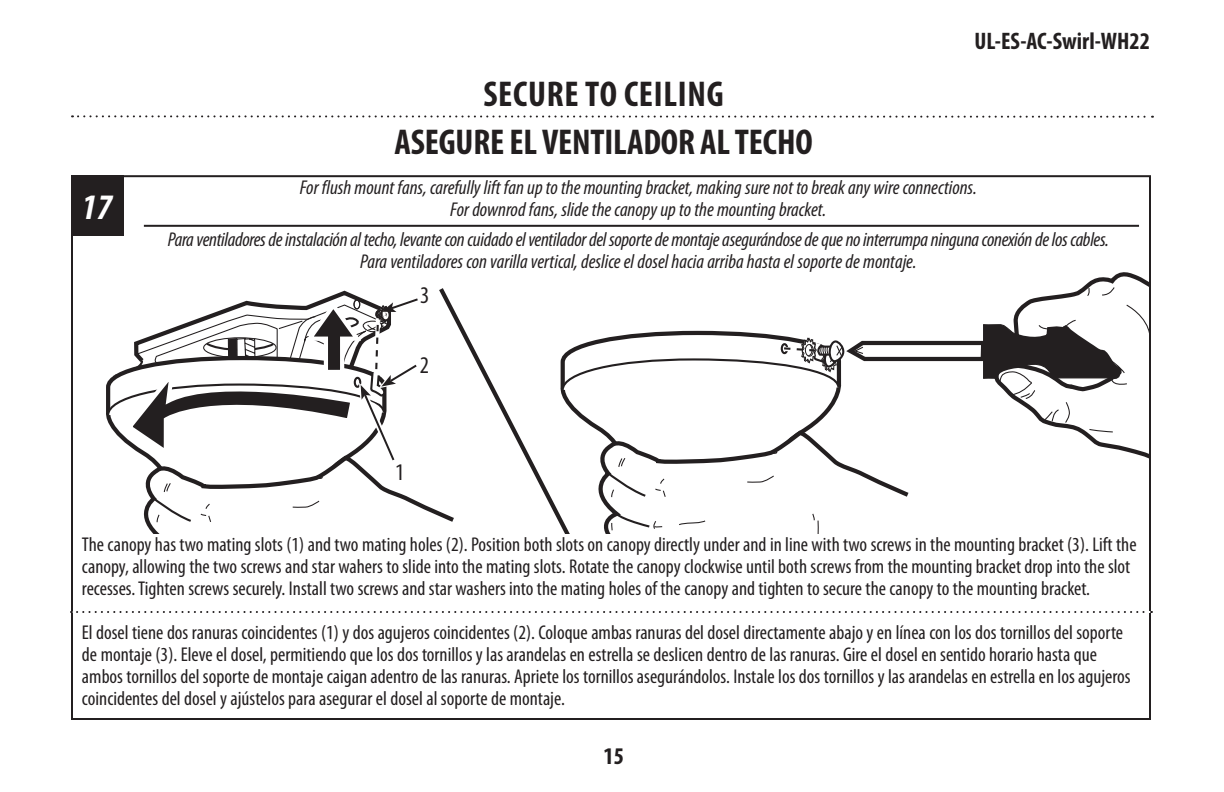
<style>
.page{position:relative;width:1224px;height:792px;background:#fff}
.page>*{position:absolute;margin:0;border:0;box-sizing:border-box;transform-origin:0 0}
.t1{font:700 condensed 36px/48px "Myriad Pro";letter-spacing:-.005em;color:#231f20;text-align:center}
.t2{font:italic 700 condensed 36px "Myriad Pro";color:#fff}
.t3{font:700 condensed 24px "Myriad Pro";color:#231f20}
.t4{font:condensed 24px "Myriad Pro";color:#231f20}
.t5{font:condensed 20px/22px "Myriad Pro";color:#231f20}
.t6{font:italic condensed 20px/22px "Myriad Pro";color:#231f20;text-align:center}
</style>
<div class="page">
<svg style="left:72px;top:115px;width:1081px;height:3px"></svg>
<svg style="left:435px;top:288px;width:126px;height:238px"></svg>
<svg style="left:561px;top:272px;width:587px;height:262px"></svg>
<div style="left:71px;top:175px;width:52px;height:60px;background:#231f20"></div>
<svg style="left:106px;top:290px;width:329px;height:244px"></svg>
<svg style="left:71px;top:611px;width:1081px;height:2px"></svg>
<hr style="left:144px;top:225px;width:995px;height:2px;background:#231f20">
<h1 class="t2" style="left:82px;top:184px;width:32px">17</h1>
<h1 class="t1" style="left:395px;top:70px;width:420px">SECURE TO CEILING<br>ASEGURE EL VENTILADOR AL TECHO</h1>
<p class="t3" style="left:975px;top:26px;width:177px">UL-ES-AC-Swirl-WH22</p>
<p class="t6" style="left:300px;top:176px;width:679px">For flush mount fans, carefully lift fan up to the mounting bracket, making sure not to break any wire connections.<br>For downrod fans, slide the canopy up to the mounting bracket.</p>
<p class="t6" style="left:168px;top:228px;width:943px">Para ventiladores de instalación al techo, levante con cuidado el ventilador del soporte de montaje asegurándose de que no interrumpa ninguna conexión de los cables.<br>Para ventiladores con varilla vertical, deslice el dosel hacia arriba hasta el soporte de montaje.</p>
<p class="t4" style="left:420px;top:281px;width:11px">3</p>
<p class="t4" style="left:420px;top:351px;width:11px">2</p>
<p class="t4" style="left:395px;top:458px;width:11px">1</p>
<p class="t5" style="left:82px;top:533px;width:1056px">The canopy has two mating slots (1) and two mating holes (2). Position both slots on canopy directly under and in line with two screws in the mounting bracket (3). Lift the canopy, allowing the two screws and star wahers to slide into the mating slots. Rotate the canopy clockwise until both screws from the mounting bracket drop into the slot recesses. Tighten screws securely. Install two screws and star washers into the mating holes of the canopy and tighten to secure the canopy to the mounting bracket.</p>
<p class="t5" style="left:82px;top:621px;width:1050px">El dosel tiene dos ranuras coincidentes (1) y dos agujeros coincidentes (2). Coloque ambas ranuras del dosel directamente abajo y en línea con los dos tornillos del soporte de montaje (3). Eleve el dosel, permitiendo que los dos tornillos y las arandelas en estrella se deslicen dentro de las ranuras. Gire el dosel en sentido horario hasta que ambos tornillos del soporte de montaje caigan adentro de las ranuras. Apriete los tornillos asegurándolos. Instale los dos tornillos y las arandelas en estrella en los agujeros coincidentes del dosel y ajústelos para asegurar el dosel al soporte de montaje.</p>
<p class="t3" style="left:603px;top:741px;width:22px">15</p>
</div>
